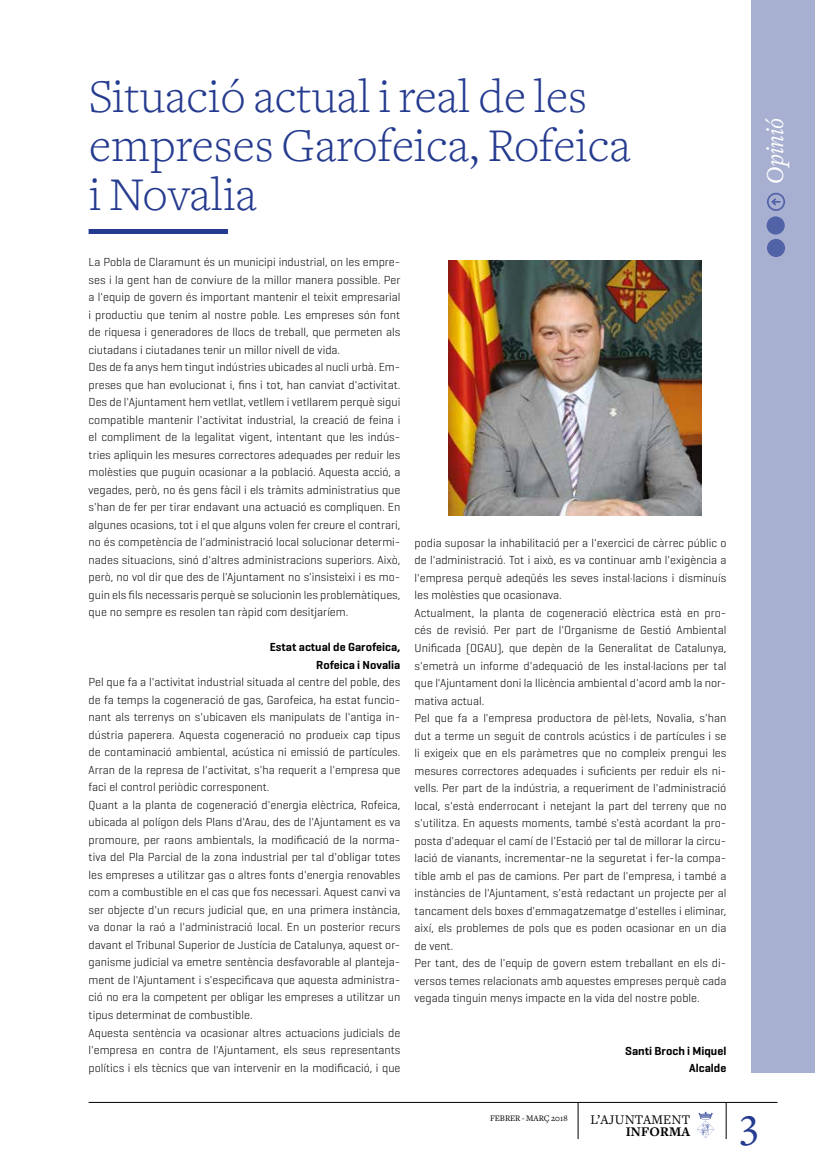
<style>
.page{position:relative;width:815px;height:1170px;background:#fff}
.page>*{position:absolute;margin:0;border:0;box-sizing:border-box;transform-origin:0 0}
.t1{font:300 48.62px/48.8px "Freight Text";color:#253b8f}
.t2{font:43.75px "Freight Text";color:#253b8f}
.t3{font:italic 25.25px "Freight Text";color:#fff}
.t4{font:13.75px "Freight Text";letter-spacing:.01em;color:#000}
.t5{font:13.75px "Freight Text Bold SC";letter-spacing:.01em;color:#000}
.t6{font:300 11.88px/17.5px "Geogrotesque";color:#000}
.t7{font:600 11.88px/17.5px "Geogrotesque";color:#000;text-align:right}
.t8{font:8.75px "Freight Text";color:#000}
</style>
<div class="page">
<svg style="left:697px;top:1111px;width:17px;height:26px"></svg>
<hr style="left:578px;top:1102px;width:1px;height:36px;background:#000">
<hr style="left:726px;top:1102px;width:1px;height:36px;background:#000">
<hr style="left:89px;top:1102px;width:688px;height:1px;background:#000">
<img style="left:448px;top:260px;width:254px;height:256px">
<div style="left:89px;top:229px;width:139px;height:5px;background:#253b8f"></div>
<div style="left:751px;top:0;width:64px;height:1072px;background:#a8b0d2"></div>
<svg style="left:767px;top:193px;width:18px;height:18px"></svg>
<div style="left:767px;top:216px;width:18px;height:18px;background:#5162a6;border-radius:50%"></div>
<div style="left:767px;top:239px;width:18px;height:18px;background:#5162a6;border-radius:50%"></div>
<h1 class="t1" style="left:89px;top:72px;width:543px">Situació actual i real de les empreses Garofeica, Rofeica i Novalia</h1>
<h3 class="t3" style="left:761px;top:184px;width:68px;rotate:-90deg">Opinió</h3>
<p class="t6" style="left:89px;top:253px;width:313px">La Pobla de Claramunt és un municipi industrial, on les empre&shy;ses i la gent han de conviure de la millor manera possible. Per a l'equip de govern és important mantenir el teixit empresarial i productiu que tenim al nostre poble. Les empreses són font de riquesa i generadores de llocs de treball, que permeten als ciutadans i ciutadanes tenir un millor nivell de vida.<br>Des de fa anys hem tingut indústries ubicades al nucli urbà. Em&shy;preses que han evolucionat i, fins i tot, han canviat d'activitat.<br>Des de l'Ajuntament hem vetllat, vetllem i vetllarem perquè sigui compatible mantenir l'activitat industrial, la creació de feina i el compliment de la legalitat vigent, intentant que les indús&shy;tries apliquin les mesures correctores adequades per reduir les molèsties que puguin ocasionar a la població. Aquesta acció, a vegades, però, no és gens fàcil i els tràmits administratius que s'han de fer per tirar endavant una actuació es compliquen. En algunes ocasions, tot i el que alguns volen fer creure el contrari, no és competència de l'administració local solucionar determi&shy;nades situacions, sinó d'altres administracions superiors. Això, però, no vol dir que des de l'Ajuntament no s'insisteixi i es mo&shy;guin els fils necessaris perquè se solucionin les problemàtiques, que no sempre es resolen tan ràpid com desitjaríem.</p>
<p class="t7" style="left:270px;top:638px;width:132px">Estat actual de Garofeica,<br>Rofeica i Novalia</p>
<p class="t6" style="left:89px;top:673px;width:313px">Pel que fa a l'activitat industrial situada al centre del poble, des de fa temps la cogeneració de gas, Garofeica, ha estat funcio&shy;nant als terrenys on s'ubicaven els manipulats de l'antiga in&shy;dústria paperera. Aquesta cogeneració no produeix cap tipus de contaminació ambiental, acústica ni emissió de partícules.<br>Arran de la represa de l'activitat, s'ha requerit a l'empresa que faci el control periòdic corresponent.<br>Quant a la planta de cogeneració d'energia elèctrica, Rofeica, ubicada al polígon dels Plans d'Arau, des de l'Ajuntament es va promoure, per raons ambientals, la modificació de la norma&shy;tiva del Pla Parcial de la zona industrial per tal d'obligar totes les empreses a utilitzar gas o altres fonts d'energia renovables com a combustible en el cas que fos necessari. Aquest canvi va ser objecte d'un recurs judicial que, en una primera instància, va donar la raó a l'administració local. En un posterior recurs davant el Tribunal Superior de Justícia de Catalunya, aquest or&shy;ganisme judicial va emetre sentència desfavorable al planteja&shy;ment de l'Ajuntament i s'especificava que aquesta administra&shy;ció no era la competent per obligar les empreses a utilitzar un tipus determinat de combustible.<br>Aquesta sentència va ocasionar altres actuacions judicials de l'empresa en contra de l'Ajuntament, els seus representants polítics i els tècnics que van intervenir en la modificació, i que</p>
<p class="t6" style="left:415px;top:533px;width:313px">podia suposar la inhabilitació per a l'exercici de càrrec públic o de l'administració. Tot i això, es va continuar amb l'exigència a l'empresa perquè adeqüés les seves instal·lacions i disminuís les molèsties que ocasionava.<br>Actualment, la planta de cogeneració elèctrica està en pro&shy;cés de revisió. Per part de l'Organisme de Gestió Ambiental Unificada (OGAU), que depèn de la Generalitat de Catalunya, s'emetrà un informe d'adequació de les instal·lacions per tal que l'Ajuntament doni la llicència ambiental d'acord amb la nor&shy;mativa actual.<br>Pel que fa a l'empresa productora de pèl·lets, Novalia, s'han dut a terme un seguit de controls acústics i de partícules i se li exigeix que en els paràmetres que no compleix prengui les mesures correctores adequades i suficients per reduir els ni&shy;vells. Per part de la indústria, a requeriment de l'administració local, s'està enderrocant i netejant la part del terreny que no s'utilitza. En aquests moments, també s'està acordant la pro&shy;posta d'adequar el camí de l'Estació per tal de millorar la circu&shy;lació de vianants, incrementar-ne la seguretat i fer-la compa&shy;tible amb el pas de camions. Per part de l'empresa, i també a instàncies de l'Ajuntament, s'està redactant un projecte per al tancament dels boxes d'emmagatzematge d'estelles i eliminar, així, els problemes de pols que es poden ocasionar en un dia de vent.<br>Per tant, des de l'equip de govern estem treballant en els di&shy;versos temes relacionats amb aquestes empreses perquè cada vegada tinguin menys impacte en la vida del nostre poble.</p>
<p class="t7" style="left:625px;top:1041px;width:103px">Santi Broch i Miquel<br>Alcalde</p>
<p class="t8" style="left:490px;top:1113px;width:79px">FEBRER - MARÇ 2018</p>
<p class="t4" style="left:590px;top:1111px;width:101px">L’AJUNTAMENT</p>
<p class="t5" style="left:626px;top:1123px;width:66px">INFORMA</p>
<h2 class="t2" style="left:740px;top:1098px;width:20px">3</h2>
</div>
